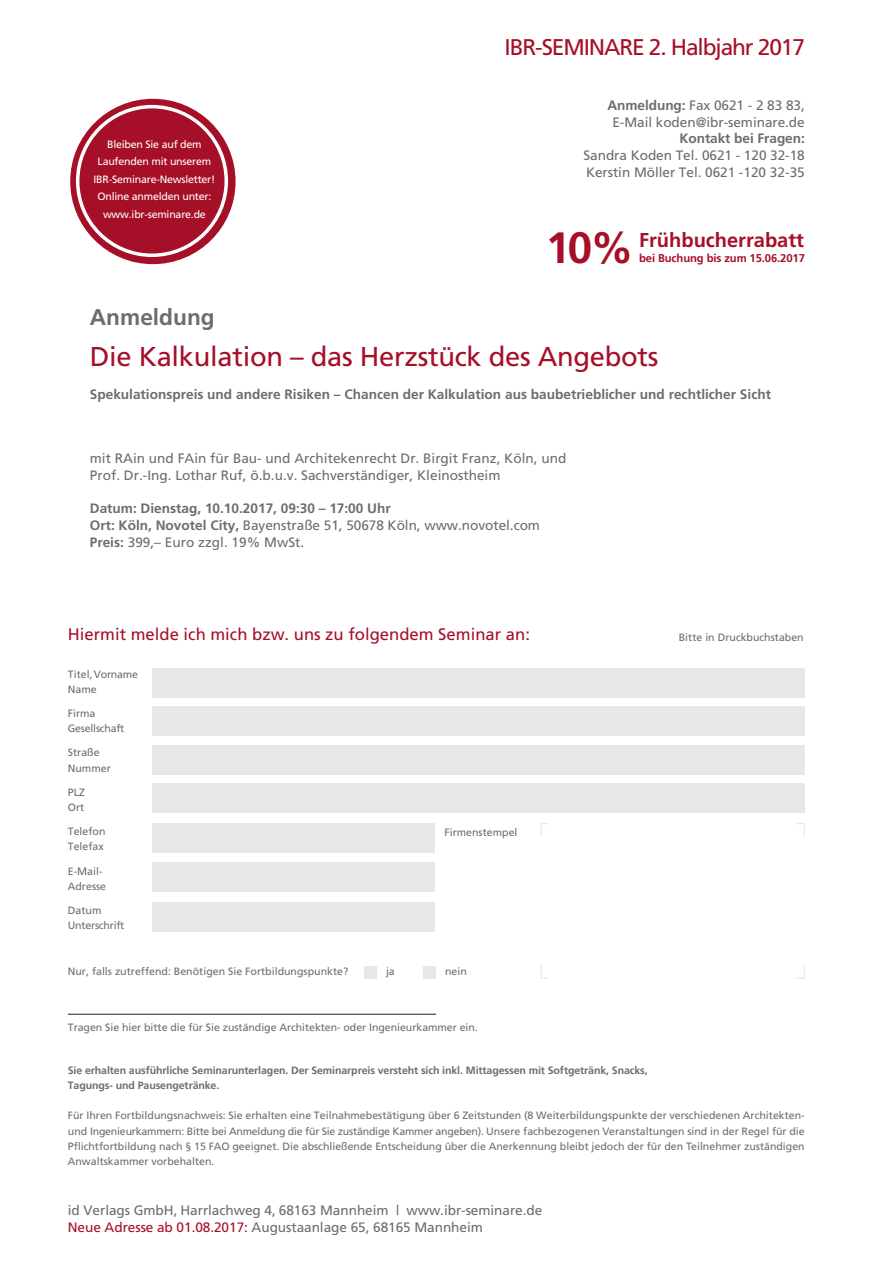
<style>
.page{position:relative;width:893px;height:1263px;background:#fff}
.page>*{position:absolute;margin:0;border:0;box-sizing:border-box;transform-origin:0 0}
.t1{font:27.3px "Frutiger";letter-spacing:-.01em;color:#a60f28}
.t2{font:22.65px "Frutiger";letter-spacing:-.05em;color:#a60f28}
.t3{font:700 22.65px "Frutiger";color:#6c6d70}
.t4{font:700 20.1px "Frutiger";color:#a60f28}
.t5{font:16.65px "Frutiger";color:#a60f28}
.t6{font:13.65px/16.6px "Frutiger";letter-spacing:-.005em;color:#6c6d70}
.t7{font:700 13.65px/16.6px "Frutiger";color:#6c6d70}
.t8{font:700 11.25px "Frutiger";letter-spacing:-.01em;color:#a60f28}
.t9{font:10.65px/15.1px "Frutiger";color:#6c6d70}
.t10{font:700 10.65px/15.1px "Frutiger";letter-spacing:-.01em;color:#6c6d70}
.t11{font:10.65px/17.5px "Frutiger";letter-spacing:-.02em;color:#fff;text-align:center}
.t12{font:10.65px/15.1px "Frutiger";letter-spacing:-.02em;color:#6c6d70}
.s1{font-weight:700}
.s2{font-size:43.8px}
.s3{font-weight:400}
.s4{color:#a60f28}
</style>
<div class="page">
<div style="left:70px;top:99px;width:166px;height:165px;background:#a60f28;border-radius:50%"></div>
<div style="left:76px;top:105px;width:152px;height:152px;border:4px solid #fff;border-radius:50%"></div>
<div style="left:364px;top:966px;width:13px;height:12px;background:#e6e7e9"></div>
<div style="left:423px;top:966px;width:13px;height:12px;background:#e6e7e9"></div>
<hr style="left:68px;top:1014px;width:368px;height:1px;background:#231f20">
<div style="left:152px;top:707px;width:653px;height:29px;background:#e6e7e9"></div>
<div style="left:152px;top:784px;width:653px;height:29px;background:#e6e7e9"></div>
<div style="left:152px;top:863px;width:282px;height:29px;background:#e6e7e9"></div>
<div style="left:152px;top:745px;width:653px;height:29px;background:#e6e7e9"></div>
<div style="left:152px;top:823px;width:282px;height:29px;background:#e6e7e9"></div>
<svg style="left:541px;top:823px;width:7px;height:14px"></svg>
<svg style="left:797px;top:823px;width:8px;height:14px"></svg>
<svg style="left:541px;top:965px;width:7px;height:14px"></svg>
<svg style="left:797px;top:965px;width:8px;height:14px"></svg>
<div style="left:152px;top:668px;width:653px;height:29px;background:#e6e7e9"></div>
<div style="left:152px;top:902px;width:282px;height:29px;background:#e6e7e9"></div>
<p class="t11" style="left:93px;top:135px;width:123px">Bleiben Sie auf dem<br>Laufenden mit unserem<br>IBR-Seminare-Newsletter!<br>Online anmelden unter: www.ibr-seminare.de</p>
<h2 class="t3" style="left:90px;top:304px;width:126px">Anmeldung</h2>
<h2 class="t2" style="left:505px;top:33px;width:51px">ibr-seminare</h2>
<h2 class="t2" style="left:649px;top:33px;width:158px">2. Halbjahr 2017</h2>
<p class="t6" style="left:607px;top:97px;width:199px;text-align:center"><span class="s1">Anmeldung:</span> Fax 0621 - 2 83 83,<br>E-Mail koden@ibr-seminare.de</p>
<p class="t7" style="left:679px;top:130px;width:127px">Kontakt bei Fragen:</p>
<p class="t6" style="left:583px;top:147px;width:223px">Sandra Koden Tel. 0621 - 120 32-18<br>Kerstin Möller Tel. 0621 -120 32-35</p>
<h3 class="t4" style="left:546px;top:228px;width:260px"><span class="s2">10%</span> Frühbucherrabatt</h3>
<p class="t8" style="left:639px;top:252px;width:167px">bei Buchung bis zum 15.06.2017</p>
<h1 class="t1" style="left:90px;top:340px;width:570px">Die Kalkulation – das Herzstück des Angebots</h1>
<p class="t7" style="left:90px;top:386px;width:683px">Spekulationspreis und andere Risiken – Chancen der Kalkulation aus baubetrieblicher und rechtlicher Sicht</p>
<p class="t6" style="left:90px;top:450px;width:478px">mit RAin und FAin für Bau- und Architekenrecht Dr. Birgit Franz, Köln, und<br>Prof. Dr.-Ing. Lothar Ruf, ö.b.u.v. Sachverständiger, Kleinostheim</p>
<p class="t7" style="left:90px;top:500px;width:452px">Datum: Dienstag, 10.10.2017, 09:30 – 17:00 Uhr<br>Ort: Köln, Novotel City, <span class="s3">Bayenstraße 51, 50678 Köln, www.novotel.com<br></span>Preis: <span class="s3">399,– Euro zzgl. 19% MwSt.</span></p>
<h3 class="t5" style="left:68px;top:624px;width:464px">Hiermit melde ich mich bzw. uns zu folgendem Seminar an:</h3>
<p class="t9" style="left:679px;top:630px;width:126px">Bitte in Druckbuchstaben</p>
<p class="t9" style="left:68px;top:666px;width:72px">Titel,Vorname<br>Name</p>
<p class="t12" style="left:68px;top:705px;width:58px">Firma<br>Gesellschaft</p>
<p class="t9" style="left:68px;top:745px;width:45px">Straße<br>Nummer</p>
<p class="t9" style="left:68px;top:784px;width:19px">PLZ<br>Ort</p>
<p class="t9" style="left:68px;top:824px;width:39px">Telefon<br>Telefax</p>
<p class="t9" style="left:68px;top:863px;width:40px">E-Mail-<br>Adresse</p>
<p class="t12" style="left:68px;top:902px;width:58px">Datum<br>Unterschrift</p>
<p class="t9" style="left:444px;top:824px;width:75px">Firmenstempel</p>
<p class="t9" style="left:68px;top:964px;width:282px">Nur, falls zutreffend: Benötigen Sie Fortbildungspunkte?</p>
<p class="t9" style="left:386px;top:964px;width:10px">ja</p>
<p class="t9" style="left:445px;top:964px;width:23px">nein</p>
<p class="t9" style="left:68px;top:1020px;width:411px">Tragen Sie hier bitte die für Sie zuständige Architekten- oder Ingenieurkammer ein.</p>
<p class="t10" style="left:68px;top:1063px;width:581px">Sie erhalten ausführliche Seminarunterlagen. Der Seminarpreis versteht sich inkl. Mittagessen mit Softgetränk, Snacks,<br>Tagungs- und Pausengetränke.</p>
<p class="t9" style="left:68px;top:1108px;width:738px;text-align:justify">Für Ihren Fortbildungsnachweis: Sie erhalten eine Teilnahmebestätigung über 6 Zeitstunden (8 Weiterbildungspunkte der verschiedenen Architekten&shy;und Ingenieurkammern: Bitte bei Anmeldung die für Sie zuständige Kammer angeben). Unsere fachbezogenen Veranstaltungen sind in der Regel für die Pflichtfortbildung nach § 15 FAO geeignet. Die abschließende Entscheidung über die Anerkennung bleibt jedoch der für den Teilnehmer zuständigen Anwaltskammer vorbehalten.</p>
<p class="t6" style="left:68px;top:1202px;width:476px">id Verlags GmbH, Harrlachweg 4, 68163 Mannheim | www.ibr-seminare.de<br><span class="s4">Neue Adresse ab 01.08.2017:</span> Augustaanlage 65, 68165 Mannheim</p>
</div>
